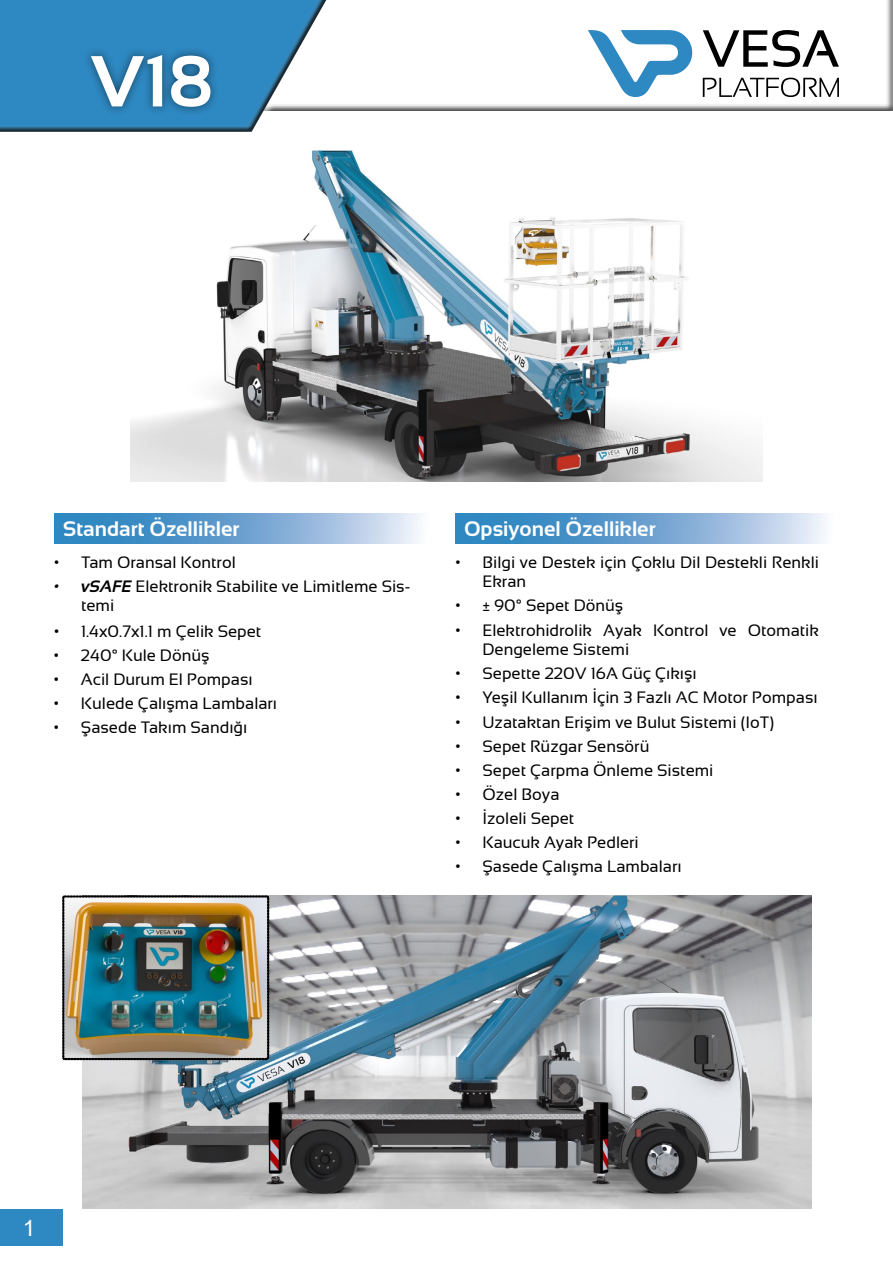
<style>
.page{position:relative;width:893px;height:1263px;background:#fff}
.page>*{position:absolute;margin:0;border:0;box-sizing:border-box;transform-origin:0 0}
.t1{font:700 72px "Sansation";color:#fff}
.t2{font:22.5px "Arial";color:#fff}
.t3{font:700 21px "Sansation";color:#fff}
.t4{font:16.5px/19.8px "Sansation";color:#000}
.s1{font-weight:700;font-style:italic}
</style>
<div class="page">
<div style="left:8px;top:0;width:885px;height:112px;background:#000;opacity:.75"></div>
<div style="left:0;top:0;width:363px;height:146px;background:#fff"></div>
<div style="left:0;top:0;width:342px;height:139px;background:#000;opacity:.75"></div>
<div style="left:82px;top:47px;width:138px;height:69px;background:#000;opacity:.5"></div>
<div style="left:884px;top:0;width:9px;height:112px;background:#000;opacity:.75"></div>
<svg style="left:588px;top:30px;width:106px;height:67px"></svg>
<svg style="left:703px;top:78px;width:136px;height:19px"></svg>
<svg style="left:703px;top:30px;width:136px;height:37px"></svg>
<div style="left:0;top:1209px;width:63px;height:37px;background:#2e88c1"></div>
<img style="left:131px;top:150px;width:631px;height:332px">
<svg style="left:55px;top:514px;width:366px;height:29px;background:#75a9d4"></svg>
<svg style="left:455px;top:514px;width:372px;height:29px;background:#74a9d4"></svg>
<img style="left:82px;top:896px;width:730px;height:313px">
<img style="left:62px;top:896px;width:207px;height:164px">
<h1 class="t1" style="left:91px;top:41px;width:124px">V18</h1>
<p class="t3" style="left:63px;top:517px;width:178px">Standart Özellikler</p>
<p class="t3" style="left:464px;top:517px;width:193px">Opsiyonel Özellikler</p>
<p class="t4" style="left:54px;top:552px;width:183px">• Tam Oransal Kontrol</p>
<p class="t4" style="left:81px;top:576px;width:331px;text-indent:-27px"><span class="s1">• vSAFE</span> Elektronik Stabilite ve Limitleme Sis&shy;temi</p>
<p class="t4" style="left:54px;top:621px;width:209px">• 1.4x0.7x1.1 m Çelik Sepet</p>
<p class="t4" style="left:54px;top:645px;width:157px">• 240° Kule Dönüş</p>
<p class="t4" style="left:54px;top:669px;width:200px">• Acil Durum El Pompası</p>
<p class="t4" style="left:54px;top:693px;width:225px">• Kulede Çalışma Lambaları</p>
<p class="t4" style="left:54px;top:717px;width:195px">• Şasede Takım Sandığı</p>
<p class="t4" style="left:482px;top:552px;width:338px;text-indent:-27px">• Bilgi ve Destek için Çoklu Dil Destekli Renkli<br>Ekran</p>
<p class="t4" style="left:455px;top:596px;width:169px">• ± 90° Sepet Dönüş</p>
<p class="t4" style="left:482px;top:620px;width:338px;text-indent:-27px">• Elektrohidrolik Ayak Kontrol ve Otomatik<br>Dengeleme Sistemi</p>
<p class="t4" style="left:455px;top:664px;width:243px">• Sepette 220V 16A Güç Çıkışı</p>
<p class="t4" style="left:455px;top:688px;width:364px">• Yeşil Kullanım İçin 3 Fazlı AC Motor Pompası</p>
<p class="t4" style="left:455px;top:712px;width:320px">• Uzataktan Erişim ve Bulut Sistemi (IoT)</p>
<p class="t4" style="left:455px;top:736px;width:195px">• Sepet Rüzgar Sensörü</p>
<p class="t4" style="left:455px;top:760px;width:260px">• Sepet Çarpma Önleme Sistemi</p>
<p class="t4" style="left:455px;top:784px;width:105px">• Özel Boya</p>
<p class="t4" style="left:455px;top:808px;width:120px">• İzoleli Sepet</p>
<p class="t4" style="left:455px;top:832px;width:185px">• Kaucuk Ayak Pedleri</p>
<p class="t4" style="left:455px;top:856px;width:228px">• Şasede Çalışma Lambaları</p>
<h2 class="t2" style="left:23px;top:1212px;width:14px">1</h2>
</div>
